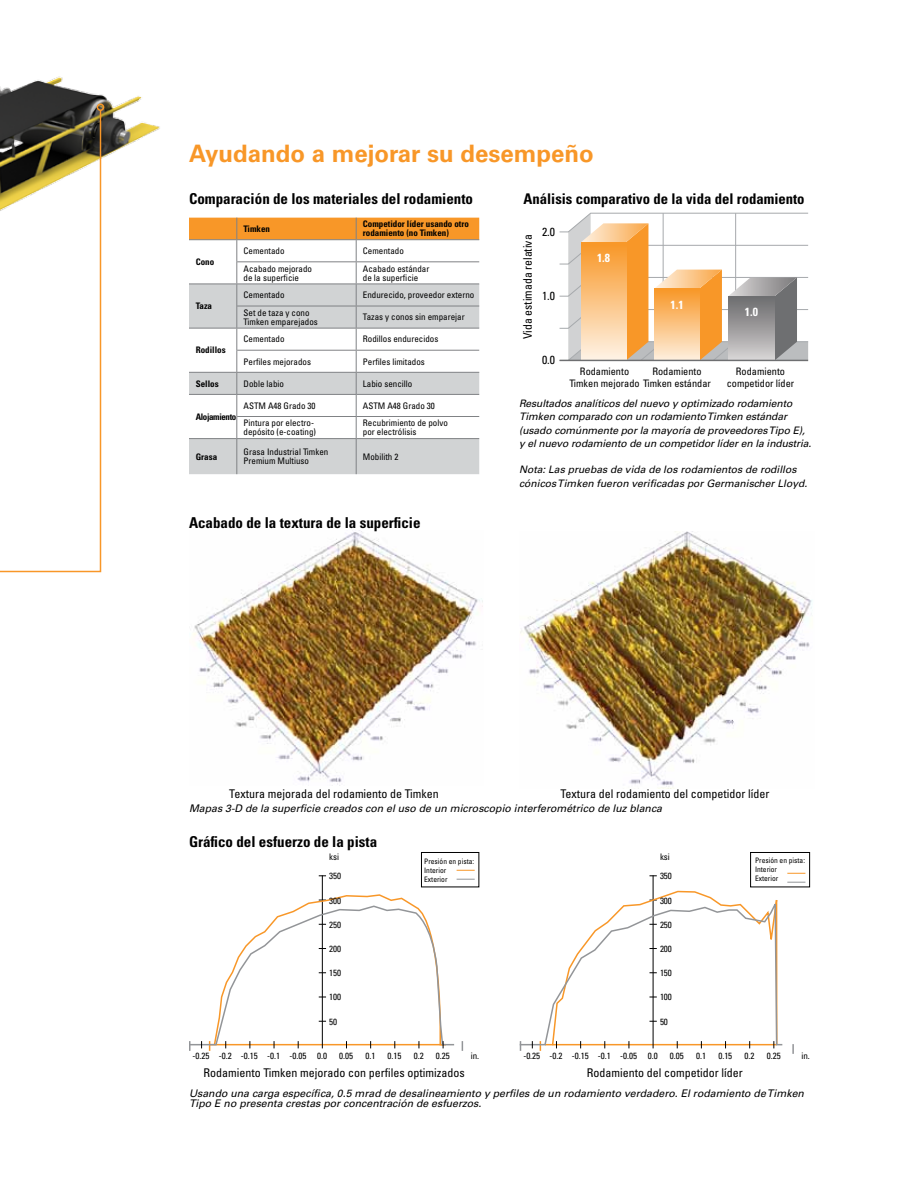
<style>
.page{position:relative;width:918px;height:1188px;background:#fff}
.page>*{position:absolute;margin:0;border:0;box-sizing:border-box;transform-origin:0 0}
.t1{font:700 24px "Univers LT Std";color:#f89728}
.t2{font:700 condensed 15px "Univers LT Std";color:#000}
.t3{font:700 condensed 14.7px "Univers LT Std";color:#010101}
.t4{font:condensed 12px "Univers LT Std";color:#000}
.t5{font:condensed 11.7px "Univers LT Std";color:#010101}
.t6{font:700 condensed 11.7px "Univers LT Std";color:#fff}
.t7{font:italic 10.5px/10.5px "Univers LT Std";color:#000}
.t8{font:italic 10.35px/13.2px "Univers LT Std";letter-spacing:-.01em;color:#010101}
.t9{font:condensed 10.35px/11.7px "Univers LT Std";color:#010101}
.t10{font:condensed 9px/9px "Univers LT Std";color:#000}
.t11{font:700 condensed 9px/9px "Univers LT Std";color:#000}
.t12{font:700 condensed 9px "Univers LT Std";letter-spacing:-.04em;color:#000}
.t13{font:condensed 7.5px/9px "Univers LT Std";color:#000}
</style>
<div class="page">
<img style="left:0;top:76px;width:160px;height:83px">
<svg style="left:0;top:109px;width:102px;height:464px"></svg>
<div style="left:97px;top:104px;width:7px;height:7px;border:2px solid #f89728;border-radius:50%"></div>
<svg style="left:559px;top:212px;width:250px;height:149px"></svg>
<div style="left:728px;top:296px;width:47px;height:64px;background:linear-gradient(to bottom,#69696b,#d4d1d1)"></div>
<hr style="left:560px;top:360px;width:248px;height:1px;background:#6e6f71">
<div style="left:189px;top:439px;width:290px;height:35px;background:#d1d3d4"></div>
<svg style="left:189px;top:218px;width:290px;height:220px"></svg>
<hr style="left:236px;top:439px;width:1px;height:35px;background:#808285">
<hr style="left:356px;top:439px;width:1px;height:35px;background:#808285">
<hr style="left:189px;top:239px;width:48px;height:1px;background:#808285">
<hr style="left:237px;top:239px;width:119px;height:1px;background:#808285">
<hr style="left:356px;top:239px;width:123px;height:1px;background:#808285">
<hr style="left:237px;top:261px;width:119px;height:1px;background:#808285">
<hr style="left:356px;top:261px;width:123px;height:1px;background:#808285">
<hr style="left:189px;top:284px;width:48px;height:1px;background:#808285">
<hr style="left:237px;top:284px;width:119px;height:1px;background:#808285">
<hr style="left:356px;top:284px;width:123px;height:1px;background:#808285">
<hr style="left:237px;top:306px;width:119px;height:1px;background:#808285">
<hr style="left:356px;top:306px;width:123px;height:1px;background:#808285">
<hr style="left:189px;top:328px;width:48px;height:1px;background:#808285">
<hr style="left:237px;top:328px;width:119px;height:1px;background:#808285">
<hr style="left:356px;top:328px;width:123px;height:1px;background:#808285">
<hr style="left:237px;top:350px;width:119px;height:1px;background:#808285">
<hr style="left:356px;top:350px;width:123px;height:1px;background:#808285">
<hr style="left:189px;top:372px;width:48px;height:1px;background:#808285">
<hr style="left:237px;top:372px;width:119px;height:1px;background:#808285">
<hr style="left:356px;top:372px;width:123px;height:1px;background:#808285">
<hr style="left:189px;top:394px;width:48px;height:1px;background:#808285">
<hr style="left:237px;top:394px;width:119px;height:1px;background:#808285">
<hr style="left:356px;top:394px;width:123px;height:1px;background:#808285">
<hr style="left:237px;top:416px;width:119px;height:1px;background:#808285">
<hr style="left:356px;top:416px;width:123px;height:1px;background:#808285">
<hr style="left:189px;top:438px;width:48px;height:1px;background:#808285">
<hr style="left:237px;top:438px;width:119px;height:1px;background:#808285">
<hr style="left:356px;top:438px;width:123px;height:1px;background:#808285">
<div style="left:750px;top:852px;width:60px;height:35px;border:1px solid #000"></div>
<hr style="left:322px;top:875px;width:1px;height:173px;background:#000">
<div style="left:421px;top:852px;width:58px;height:35px;border:1px solid #000"></div>
<svg style="left:457px;top:879px;width:18px;height:1px"></svg>
<svg style="left:457px;top:870px;width:18px;height:1px"></svg>
<svg style="left:519px;top:873px;width:286px;height:181px"></svg>
<svg style="left:189px;top:893px;width:266px;height:158px"></svg>
<img style="left:193px;top:531px;width:290px;height:255px">
<img style="left:520px;top:532px;width:293px;height:257px">
<h1 class="t1" style="left:189px;top:139px;width:406px">Ayudando a mejorar su desempeño</h1>
<h2 class="t2" style="left:189px;top:190px;width:286px">Comparación de los materiales del rodamiento</h2>
<h3 class="t3" style="left:523px;top:190px;width:283px">Análisis comparativo de la vida del rodamiento</h3>
<p class="t11" style="left:244px;top:224px;width:28px">Timken</p>
<p class="t11" style="left:363px;top:220px;width:107px">Competidor líder usando otro rodamiento (no Timken)</p>
<p class="t11" style="left:196px;top:257px;width:20px">Cono</p>
<p class="t5" style="left:542px;top:224px;width:15px">2.0</p>
<p class="t5" style="left:520px;top:339px;width:106px;rotate:-90deg">Vida estimada relativa</p>
<p class="t10" style="left:244px;top:246px;width:43px">Cementado</p>
<p class="t10" style="left:363px;top:246px;width:43px">Cementado</p>
<p class="t10" style="left:244px;top:264px;width:70px">Acabado mejorado de la superficie</p>
<p class="t10" style="left:363px;top:264px;width:68px">Acabado estándar de la superficie</p>
<p class="t6" style="left:597px;top:251px;width:15px">1.8</p>
<p class="t10" style="left:244px;top:290px;width:43px">Cementado</p>
<p class="t10" style="left:363px;top:290px;width:113px">Endurecido, proveedor externo</p>
<p class="t10" style="left:244px;top:308px;width:76px">Set de taza y cono<br>Timken emparejados</p>
<p class="t10" style="left:363px;top:312px;width:103px">Tazas y conos sin emparejar</p>
<p class="t5" style="left:542px;top:288px;width:15px">1.0</p>
<p class="t6" style="left:671px;top:297px;width:15px">1.1</p>
<p class="t11" style="left:196px;top:302px;width:18px">Taza</p>
<p class="t6" style="left:745px;top:305px;width:15px">1.0</p>
<p class="t10" style="left:244px;top:335px;width:43px">Cementado</p>
<p class="t10" style="left:363px;top:335px;width:77px">Rodillos endurecidos</p>
<p class="t10" style="left:244px;top:357px;width:69px">Perfiles mejorados</p>
<p class="t10" style="left:363px;top:357px;width:63px">Perfiles limitados</p>
<p class="t11" style="left:196px;top:346px;width:32px">Rodillos</p>
<p class="t5" style="left:542px;top:352px;width:15px">0.0</p>
<p class="t9" style="left:569px;top:366px;width:143px;text-indent:11px">Rodamiento<br>Timken mejorado Timken estándar</p>
<p class="t9" style="left:652px;top:366px;width:51px">Rodamiento</p>
<p class="t9" style="left:727px;top:366px;width:69px;text-align:center">Rodamiento competidor líder</p>
<p class="t11" style="left:196px;top:379px;width:25px">Sellos</p>
<p class="t10" style="left:244px;top:379px;width:42px">Doble labio</p>
<p class="t10" style="left:363px;top:379px;width:51px">Labio sencillo</p>
<p class="t12" style="left:196px;top:411px;width:42px">Alojamiento</p>
<p class="t8" style="left:519px;top:397px;width:294px">Resultados analíticos del nuevo y optimizado rodamiento Timken comparado con un rodamiento Timken estándar (usado comúnmente por la mayoría de proveedores Tipo E), y el nuevo rodamiento de un competidor líder en la industria.</p>
<p class="t8" style="left:519px;top:463px;width:290px">Nota: Las pruebas de vida de los rodamientos de rodillos cónicos Timken fueron verificadas por Germanischer Lloyd.</p>
<p class="t10" style="left:244px;top:401px;width:73px">ASTM A48 Grado 30</p>
<p class="t10" style="left:363px;top:401px;width:73px">ASTM A48 Grado 30</p>
<p class="t10" style="left:244px;top:418px;width:74px">Pintura por electro&shy;depósito (e-coating)</p>
<p class="t10" style="left:363px;top:418px;width:86px">Recubrimiento de polvo por electrólisis</p>
<p class="t11" style="left:196px;top:452px;width:23px">Grasa</p>
<p class="t10" style="left:244px;top:448px;width:86px">Grasa Industrial Timken<br>Premium Multiuso</p>
<p class="t10" style="left:363px;top:452px;width:37px">Mobilith 2</p>
<h2 class="t2" style="left:189px;top:513px;width:233px">Acabado de la textura de la superficie</h2>
<h3 class="t4" style="left:229px;top:786px;width:211px">Textura mejorada del rodamiento de Timken</h3>
<h3 class="t4" style="left:560px;top:786px;width:210px">Textura del rodamiento del competidor líder</h3>
<p class="t7" style="left:189px;top:804px;width:475px">Mapas 3-D de la superficie creados con el uso de un microscopio interferométrico de luz blanca</p>
<h2 class="t2" style="left:189px;top:832px;width:190px">Gráfico del esfuerzo de la pista</h2>
<p class="t10" style="left:329px;top:852px;width:11px">ksi</p>
<p class="t10" style="left:329px;top:871px;width:13px">350</p>
<p class="t10" style="left:329px;top:896px;width:13px">300</p>
<p class="t10" style="left:329px;top:920px;width:13px">250</p>
<p class="t10" style="left:329px;top:944px;width:13px">200</p>
<p class="t10" style="left:329px;top:968px;width:13px">150</p>
<p class="t10" style="left:329px;top:993px;width:13px">100</p>
<p class="t10" style="left:329px;top:1017px;width:9px">50</p>
<p class="t13" style="left:424px;top:857px;width:51px">Presión en pista:<br>Interior<br>Exterior</p>
<p class="t10" style="left:660px;top:852px;width:11px">ksi</p>
<p class="t10" style="left:660px;top:871px;width:13px">350</p>
<p class="t10" style="left:660px;top:896px;width:13px">300</p>
<p class="t10" style="left:660px;top:920px;width:13px">250</p>
<p class="t10" style="left:660px;top:944px;width:13px">200</p>
<p class="t10" style="left:660px;top:968px;width:13px">150</p>
<p class="t10" style="left:660px;top:993px;width:13px">100</p>
<p class="t10" style="left:660px;top:1017px;width:9px">50</p>
<p class="t13" style="left:755px;top:856px;width:51px">Presión en pista:<br>Interior<br>Exterior</p>
<p class="t10" style="left:193px;top:1051px;width:136px">-0.25 -0.2 -0.15 -0.1 -0.05 0.0</p>
<p class="t10" style="left:339px;top:1051px;width:15px">0.05</p>
<p class="t10" style="left:365px;top:1051px;width:11px">0.1</p>
<p class="t10" style="left:388px;top:1051px;width:15px">0.15</p>
<p class="t10" style="left:414px;top:1051px;width:11px">0.2</p>
<p class="t10" style="left:436px;top:1051px;width:15px">0.25</p>
<p class="t10" style="left:471px;top:1051px;width:10px">in.</p>
<p class="t10" style="left:523px;top:1051px;width:136px">-0.25 -0.2 -0.15 -0.1 -0.05 0.0</p>
<p class="t10" style="left:670px;top:1051px;width:15px">0.05</p>
<p class="t10" style="left:696px;top:1051px;width:11px">0.1</p>
<p class="t10" style="left:718px;top:1051px;width:15px">0.15</p>
<p class="t10" style="left:745px;top:1051px;width:11px">0.2</p>
<p class="t10" style="left:767px;top:1051px;width:15px">0.25</p>
<p class="t10" style="left:801px;top:1051px;width:10px">in.</p>
<h3 class="t4" style="left:204px;top:1065px;width:263px">Rodamiento Timken mejorado con perfiles optimizados</h3>
<h3 class="t4" style="left:587px;top:1065px;width:157px">Rodamiento del competidor líder</h3>
<p class="t7" style="left:189px;top:1088px;width:617px">Usando una carga específica, 0.5 mrad de desalineamiento y perfiles de un rodamiento verdadero. El rodamiento de Timken<br>Tipo E no presenta crestas por concentración de esfuerzos.</p>
</div>
